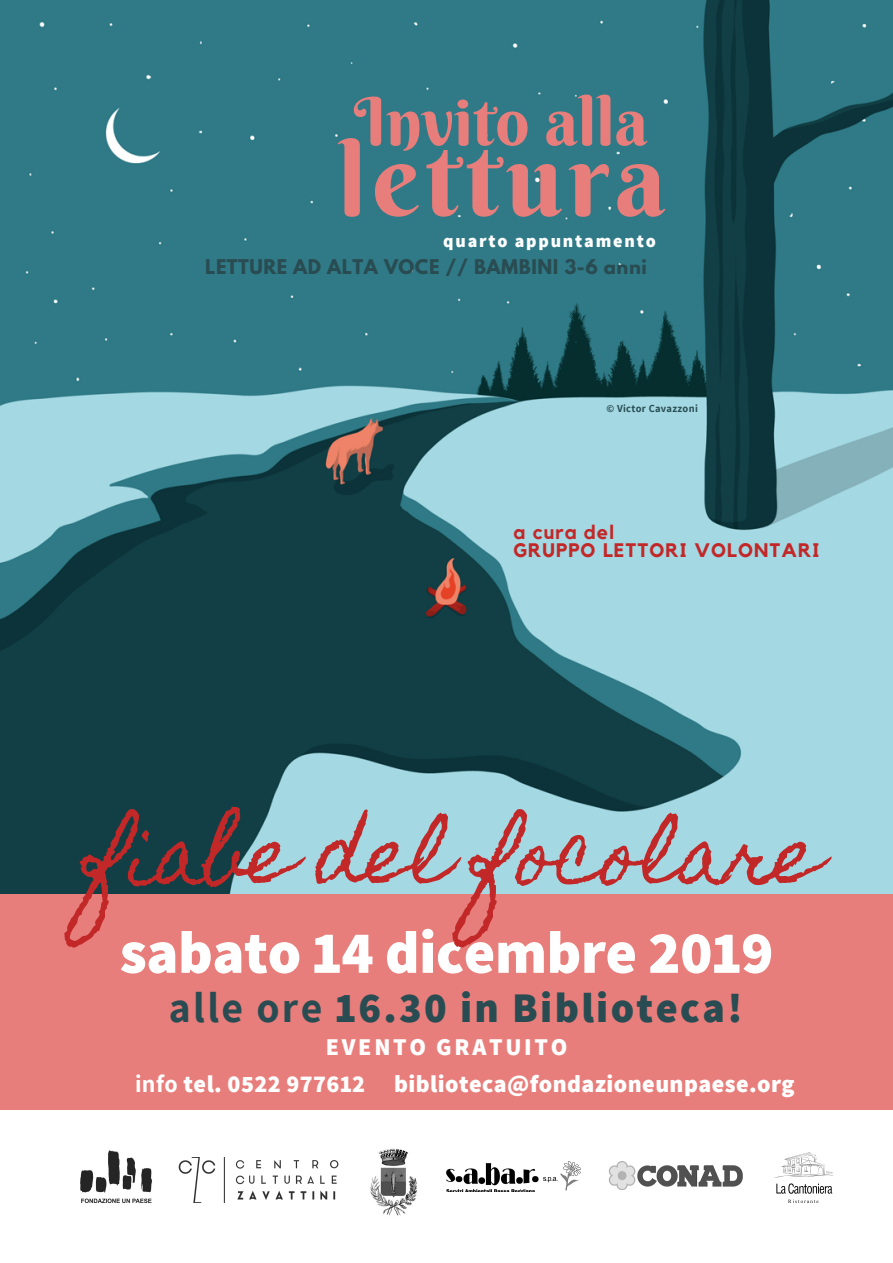
<style>
.page{position:relative;width:893px;height:1263px;background:#e87e7b}
.page>*{position:absolute;margin:0;border:0;box-sizing:border-box;transform-origin:0 0}
.t1{font:102.52px "Berkshire Swash";letter-spacing:.055em;color:#e87e7b}
.t2{font:78px "Homemade Apple";letter-spacing:-.035em;color:#c22828}
.t3{font:66.9px "Berkshire Swash";color:#e87e7b}
.t4{font:800 60px "Assistant";letter-spacing:-.01em;color:#fff}
.t5{font:800 42px "Assistant";letter-spacing:.055em;color:#294c52}
.t6{font:800 24px "Assistant";letter-spacing:.02em;color:#fff}
.t7{font:800 24px "Assistant";letter-spacing:.115em;color:#fff}
.t8{font:700 19.5px/18.6px "Kollektif";letter-spacing:.055em;color:#c22828}
.t9{font:700 18px "League Spartan";letter-spacing:.03em;color:#294c52}
.t10{font:800 18px "Assistant";letter-spacing:.1em;color:#fff}
.t11{font:700 10.5px "Assistant";letter-spacing:.03em;color:#294c52}
.s1{font-weight:700}
.s2{color:#e87e7b}
</style>
<div class="page">
<div style="left:0;top:1110px;width:893px;height:153px;background:#fff"></div>
<img style="left:179px;top:1157px;width:159px;height:45px">
<img style="left:80px;top:1150px;width:72px;height:53px">
<img style="left:370px;top:1148px;width:47px;height:68px">
<img style="left:446px;top:1161px;width:134px;height:30px">
<img style="left:775px;top:1152px;width:58px;height:50px">
<img style="left:609px;top:1161px;width:133px;height:29px">
<img style="left:0;top:0;width:893px;height:893px">
<h3 class="t3" style="left:354px;top:80px;width:296px">Invito alla</h3>
<h1 class="t1" style="left:338px;top:116px;width:329px">lettura</h1>
<p class="t10" style="left:443px;top:229px;width:214px">quarto appuntamento</p>
<p class="t9" style="left:205px;top:258px;width:443px">LETTURE AD ALTA VOCE // BAMBINI 3-6 anni</p>
<p class="t11" style="left:606px;top:401px;width:93px">© Victor Cavazzoni</p>
<p class="t8" style="left:513px;top:523px;width:307px">a cura del<br>GRUPPO LETTORI VOLONTARI</p>
<h2 class="t2" style="left:86px;top:809px;width:737px">fiabe del focolare</h2>
<h3 class="t4" style="left:120px;top:911px;width:655px">sabato 14 dicembre 2019</h3>
<h3 class="t5" style="left:169px;top:979px;width:575px"><span class="s1">alle ore</span> 16.30 in Biblioteca!</h3>
<p class="t7" style="left:326px;top:1031px;width:243px">EVENTO GRATUITO</p>
<p class="t6" style="left:135px;top:1068px;width:661px"><span class="s1">info</span> tel. 0522 977612 <span class="s2">|</span> biblioteca@fondazioneunpaese.org</p>
</div>
